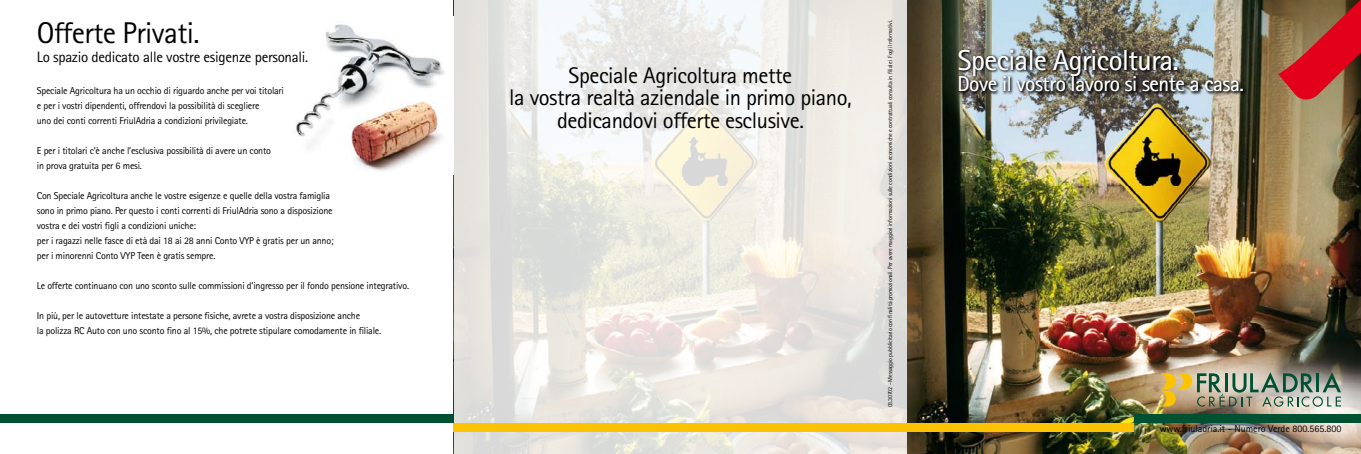
<style>
.page{position:relative;width:1361px;height:454px;background:#fff}
.page>*{position:absolute;margin:0;border:0;box-sizing:border-box;transform-origin:0 0}
.t1{font:30px "Agfa Rotis Sans Serif";letter-spacing:-.02em;color:#000}
.t2{font:28.9px "Agfa Rotis Sans Serif";letter-spacing:-.02em;color:#fff}
.t3{font:22.6px/22.6px "Agfa Rotis Sans Serif";letter-spacing:-.02em;color:#000;text-align:center}
.t4{font:21.4px "Agfa Rotis Sans Serif";letter-spacing:-.02em;color:#fff}
.t5{font:15px "Agfa Rotis Sans Serif";letter-spacing:-.02em;color:#000}
.t6{font:10px/15px "Agfa Rotis Sans Serif";letter-spacing:-.02em;color:#000}
.t7{font:10px "Agfa Rotis Sans Serif";color:#000}
.t8{font:6px "Agfa Rotis Sans Serif";letter-spacing:-.02em;color:#000}
</style>
<div class="page">
<svg style="left:454px;top:0;width:453px;height:454px;background:#eae8e2"></svg>
<img style="left:907px;top:0;width:454px;height:454px">
<img style="left:296px;top:24px;width:148px;height:147px">
<div style="left:454px;top:422px;width:453px;height:9px;background:#fdc300"></div>
<div style="left:907px;top:422px;width:227px;height:9px;background:#fdc300"></div>
<div style="left:0;top:414px;width:454px;height:8px;background:#005132"></div>
<div style="left:1134px;top:414px;width:227px;height:8px;background:#005132"></div>
<svg style="left:1278px;top:0;width:83px;height:101px;background:#aa3d32"></svg>
<img style="left:1161px;top:372px;width:180px;height:34px">
<img style="left:957px;top:48px;width:290px;height:47px">
<h1 class="t1" style="left:37px;top:15px;width:164px">Offerte Privati.</h1>
<h3 class="t5" style="left:37px;top:48px;width:273px">Lo spazio dedicato alle vostre esigenze personali.</h3>
<p class="t6" style="left:37px;top:83px;width:249px">Speciale Agricoltura ha un occhio di riguardo anche per voi titolari e per i vostri dipendenti, offrendovi la possibilità di scegliere<br>uno dei conti correnti FriulAdria a condizioni privilegiate.</p>
<p class="t6" style="left:37px;top:143px;width:236px">E per i titolari c’è anche l’esclusiva possibilità di avere un conto in prova gratuita per 6 mesi.</p>
<p class="t6" style="left:37px;top:188px;width:298px">Con Speciale Agricoltura anche le vostre esigenze e quelle della vostra famiglia sono in primo piano. Per questo i conti correnti di FriulAdria sono a disposizione vostra e dei vostri figli a condizioni uniche:<br>per i ragazzi nelle fasce di età dai 18 ai 28 anni Conto VYP è gratis per un anno; per i minorenni Conto VYP Teen è gratis sempre.</p>
<p class="t6" style="left:37px;top:278px;width:374px">Le offerte continuano con uno sconto sulle commissioni d’ingresso per il fondo pensione integrativo.</p>
<p class="t6" style="left:37px;top:308px;width:346px">In più, per le autovetture intestate a persone fisiche, avrete a vostra disposizione anche<br>la polizza RC Auto con uno sconto fino al 15%, che potrete stipulare comodamente in filiale.</p>
<h3 class="t3" style="left:509px;top:63px;width:344px">Speciale Agricoltura mette<br>la vostra realtà aziendale in primo piano, dedicandovi offerte esclusive.</h3>
<p class="t8" style="left:886px;top:407px;width:389px;rotate:-90deg">03.30702 - Messaggio pubblicitario con finalità promozionali. Per avere maggiori informazioni sulle condizioni economiche e contrattuali consulta in filiale i Fogli Informativi.</p>
<h2 class="t2" style="left:958px;top:43px;width:222px">Speciale Agricoltura.</h2>
<h3 class="t4" style="left:957px;top:71px;width:288px">Dove il vostro lavoro si sente a casa.</h3>
<p class="t7" style="left:1159px;top:422px;width:183px">www.friuladria.it - Numero Verde 800.565.800</p>
</div>
